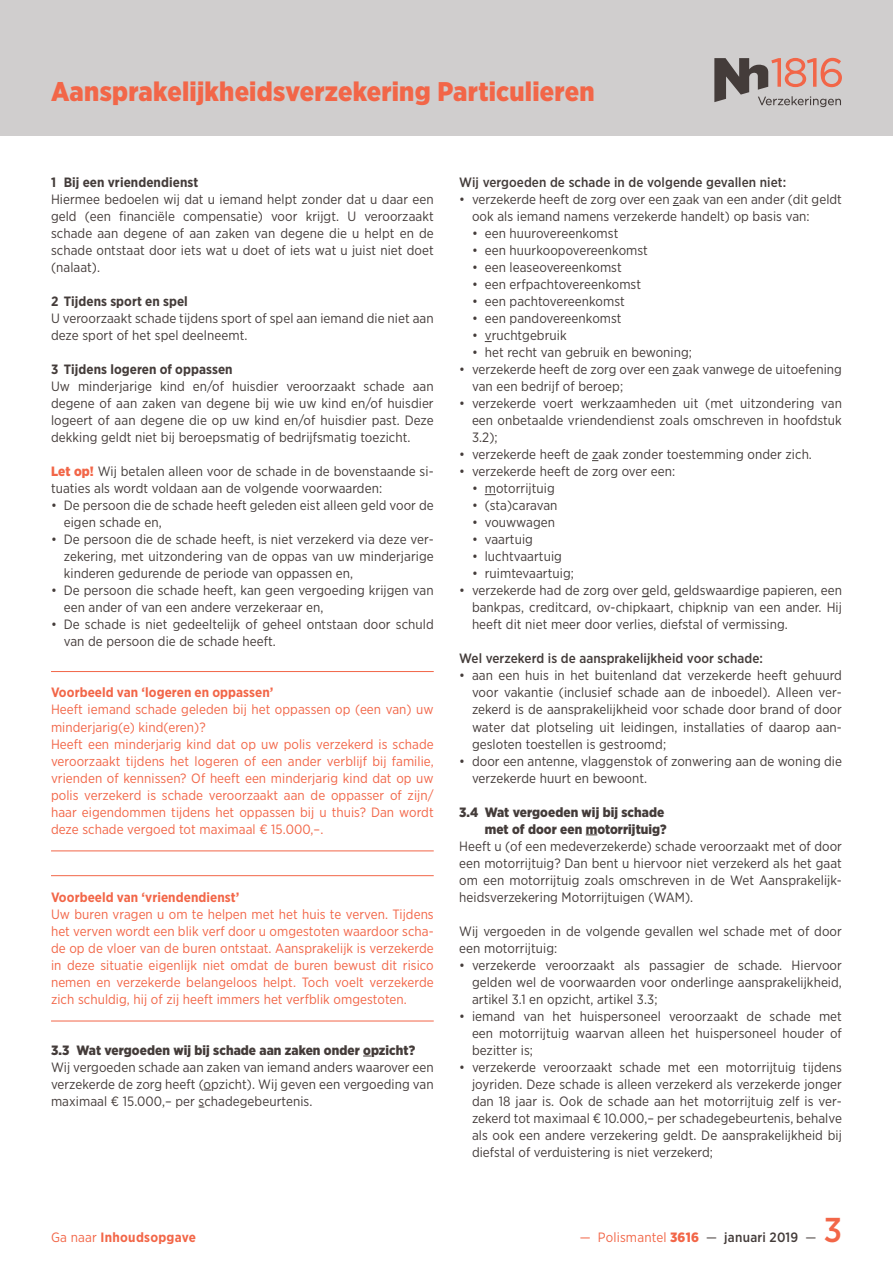
<style>
.page{position:relative;width:893px;height:1263px;background:#fff}
.page>*{position:absolute;margin:0;border:0;box-sizing:border-box;transform-origin:0 0}
.t1{font:500 34.5px "Gotham Narrow";color:#f26648}
.t2{font:900 27px "Gotham Narrow";letter-spacing:.01em;color:#f26648}
.t3{font:13.5px/17px "Gotham Narrow";letter-spacing:.005em;color:#443c3a;text-align:justify}
.t4{font:13.5px/17px "Gotham Narrow";letter-spacing:.005em;color:#f26648}
.t5{font:900 13.5px/17px "Gotham Narrow";letter-spacing:.005em;color:#443c3a;text-align:right}
.t6{font:500 13.5px "Gotham Narrow";letter-spacing:.005em;color:#443c3a}
.t7{font:700 13.5px "Gotham Narrow";letter-spacing:.005em;color:#f26648}
.t8{font:700 13.5px "Gotham Narrow";letter-spacing:.005em;color:#443c3a}
.s1{font-weight:900;color:#f26648}
.s2{font-weight:400}
.s3{font-weight:900}
.s4{color:#443c3a}
.s5{font-weight:500;color:#443c3a}
</style>
<div class="page">
<hr style="left:51px;top:671px;width:383px;height:1px;background:#f26648">
<hr style="left:51px;top:850px;width:383px;height:1px;background:#f26648">
<hr style="left:51px;top:875px;width:383px;height:1px;background:#f26648">
<hr style="left:51px;top:1021px;width:383px;height:1px;background:#f26648">
<div style="left:0;top:0;width:893px;height:136px;background:#d0cece"></div>
<svg style="left:714px;top:58px;width:128px;height:49px"></svg>
<h2 class="t2" style="left:51px;top:73px;width:545px">Aansprakelijkheidsverzekering Particulieren</h2>
<p class="t8" style="left:51px;top:174px;width:149px">1 Bij een vriendendienst</p>
<p class="t3" style="left:51px;top:191px;width:384px">Hiermee bedoelen wij dat u iemand helpt zonder dat u daar een geld (een financiële compensatie) voor krijgt. U veroorzaakt schade aan degene of aan zaken van degene die u helpt en de schade ontstaat door iets wat u doet of iets wat u juist niet doet (nalaat).</p>
<p class="t8" style="left:51px;top:293px;width:138px">2 Tijdens sport en spel</p>
<p class="t3" style="left:51px;top:310px;width:384px">U veroorzaakt schade tijdens sport of spel aan iemand die niet aan deze sport of het spel deelneemt.</p>
<p class="t8" style="left:51px;top:361px;width:183px">3 Tijdens logeren of oppassen</p>
<p class="t3" style="left:51px;top:378px;width:384px">Uw minderjarige kind en/of huisdier veroorzaakt schade aan degene of aan zaken van degene bij wie uw kind en/of huisdier logeert of aan degene die op uw kind en/of huisdier past. Deze dekking geldt niet bij beroepsmatig of bedrijfsmatig toezicht.</p>
<p class="t3" style="left:51px;top:463px;width:384px"><span class="s1">Let op!</span> Wij betalen alleen voor de schade in de bovenstaande si&shy;tuaties als wordt voldaan aan de volgende voorwaarden:</p>
<p class="t3" style="left:64px;top:497px;width:371px;text-indent:-13px">• De persoon die de schade heeft geleden eist alleen geld voor de eigen schade en,</p>
<p class="t3" style="left:64px;top:531px;width:371px;text-indent:-13px">• De persoon die de schade heeft, is niet verzekerd via deze ver&shy;zekering, met uitzondering van de oppas van uw minderjarige kinderen gedurende de periode van oppassen en,</p>
<p class="t3" style="left:64px;top:582px;width:371px;text-indent:-13px">• De persoon die schade heeft, kan geen vergoeding krijgen van een ander of van een andere verzekeraar en,</p>
<p class="t3" style="left:64px;top:616px;width:371px;text-indent:-13px">• De schade is niet gedeeltelijk of geheel ontstaan door schuld van de persoon die de schade heeft.</p>
<p class="t7" style="left:51px;top:684px;width:224px">Voorbeeld van ‘logeren en oppassen’</p>
<p class="t4" style="left:51px;top:701px;width:384px">Heeft iemand schade geleden bij het oppassen op (een van) uw minderjarig(e) kind(eren)?<br>Heeft een minderjarig kind dat op uw polis verzekerd is schade veroorzaakt tijdens het logeren of een ander verblijf bij familie, vrienden of kennissen? Of heeft een minderjarig kind dat op uw polis verzekerd is schade veroorzaakt aan de oppasser of zijn/ haar eigendommen tijdens het oppassen bij u thuis? Dan wordt deze schade vergoed tot maximaal € 15.000,–.</p>
<p class="t7" style="left:51px;top:888px;width:190px">Voorbeeld van ‘vriendendienst’</p>
<p class="t4" style="left:51px;top:905px;width:384px;text-align:justify">Uw buren vragen u om te helpen met het huis te verven. Tijdens het verven wordt een blik verf door u omgestoten waardoor scha&shy;de op de vloer van de buren ontstaat. Aansprakelijk is verzekerde in deze situatie eigenlijk niet omdat de buren bewust dit risico nemen en verzekerde belangeloos helpt. Toch voelt verzekerde zich schuldig, hij of zij heeft immers het verfblik omgestoten.</p>
<p class="t5" style="left:51px;top:1041px;width:366px">3.3 Wat vergoeden wij bij schade aan zaken onder opzicht?</p>
<p class="t3" style="left:51px;top:1058px;width:384px">Wij vergoeden schade aan zaken van iemand anders waarover een verzekerde de zorg heeft (opzicht). Wij geven een vergoeding van maximaal € 15.000,– per schadegebeurtenis.</p>
<p class="t7" style="left:51px;top:1228px;width:147px"><span class="s2">Ga naar</span> Inhoudsopgave</p>
<p class="t6" style="left:459px;top:174px;width:328px">Wij vergoeden de schade in de volgende gevallen niet:</p>
<p class="t3" style="left:472px;top:191px;width:371px;text-indent:-13px">• verzekerde heeft de zorg over een zaak van een ander (dit geldt ook als iemand namens verzekerde handelt) op basis van:</p>
<p class="t3" style="left:472px;top:225px;width:148px">• een huurovereenkomst</p>
<p class="t3" style="left:472px;top:242px;width:177px">• een huurkoopovereenkomst</p>
<p class="t3" style="left:472px;top:259px;width:151px">• een leaseovereenkomst</p>
<p class="t3" style="left:472px;top:276px;width:171px">• een erfpachtovereenkomst</p>
<p class="t3" style="left:472px;top:293px;width:154px">• een pachtovereenkomst</p>
<p class="t3" style="left:472px;top:310px;width:151px">• een pandovereenkomst</p>
<p class="t3" style="left:472px;top:327px;width:96px">• vruchtgebruik</p>
<p class="t3" style="left:472px;top:344px;width:222px">• het recht van gebruik en bewoning;</p>
<p class="t3" style="left:472px;top:361px;width:371px;text-indent:-13px">• verzekerde heeft de zorg over een zaak vanwege de uitoefening van een bedrijf of beroep;</p>
<p class="t3" style="left:472px;top:395px;width:371px;text-indent:-13px">• verzekerde voert werkzaamheden uit (met uitzondering van een onbetaalde vriendendienst zoals omschreven in hoofdstuk 3.2);</p>
<p class="t3" style="left:459px;top:446px;width:354px">• verzekerde heeft de zaak zonder toestemming onder zich.</p>
<p class="t3" style="left:459px;top:463px;width:217px">• verzekerde heeft de zorg over een:</p>
<p class="t3" style="left:472px;top:480px;width:84px">• motorrijtuig</p>
<p class="t3" style="left:472px;top:497px;width:87px">• (sta)caravan</p>
<p class="t3" style="left:472px;top:514px;width:85px">• vouwwagen</p>
<p class="t3" style="left:472px;top:531px;width:62px">• vaartuig</p>
<p class="t3" style="left:472px;top:548px;width:91px">• luchtvaartuig</p>
<p class="t3" style="left:472px;top:565px;width:103px">• ruimtevaartuig;</p>
<p class="t3" style="left:472px;top:582px;width:371px;text-indent:-13px">• verzekerde had de zorg over geld, geldswaardige papieren, een bankpas, creditcard, ov-chipkaart, chipknip van een ander. Hij heeft dit niet meer door verlies, diefstal of vermissing.</p>
<p class="t6" style="left:459px;top:650px;width:305px">Wel verzekerd is de aansprakelijkheid voor schade:</p>
<p class="t3" style="left:472px;top:667px;width:371px;text-indent:-13px">• aan een huis in het buitenland dat verzekerde heeft gehuurd voor vakantie (inclusief schade aan de inboedel). Alleen ver&shy;zekerd is de aansprakelijkheid voor schade door brand of door water dat plotseling uit leidingen, installaties of daarop aan&shy;gesloten toestellen is gestroomd;</p>
<p class="t3" style="left:472px;top:752px;width:371px;text-indent:-13px">• door een antenne, vlaggenstok of zonwering aan de woning die verzekerde huurt en bewoont.</p>
<p class="t5" style="left:459px;top:803px;width:209px">3.4 Wat vergoeden wij bij schade met of door een motorrijtuig?</p>
<p class="t3" style="left:459px;top:837px;width:384px">Heeft u (of een medeverzekerde) schade veroorzaakt met of door een motorrijtuig? Dan bent u hiervoor niet verzekerd als het gaat om een motorrijtuig zoals omschreven in de Wet Aansprakelijk&shy;heidsverzekering Motorrijtuigen (WAM).</p>
<p class="t3" style="left:459px;top:922px;width:384px">Wij vergoeden in de volgende gevallen wel schade met of door een motorrijtuig:</p>
<p class="t3" style="left:472px;top:956px;width:371px;text-indent:-13px">• verzekerde veroorzaakt als passagier de schade. Hiervoor gelden wel de voorwaarden voor onderlinge aansprakelijkheid, artikel 3.1 en opzicht, artikel 3.3;</p>
<p class="t3" style="left:472px;top:1007px;width:371px;text-indent:-13px">• iemand van het huispersoneel veroorzaakt de schade met een motorrijtuig waarvan alleen het huispersoneel houder of bezitter is;</p>
<p class="t3" style="left:472px;top:1058px;width:371px;text-indent:-13px">• verzekerde veroorzaakt schade met een motorrijtuig tijdens joyriden. Deze schade is alleen verzekerd als verzekerde jonger dan 18 jaar is. Ook de schade aan het motorrijtuig zelf is ver&shy;zekerd tot maximaal € 10.000,– per schadegebeurtenis, behalve als ook een andere verzekering geldt. De aansprakelijkheid bij diefstal of verduistering is niet verzekerd;</p>
<p class="t4" style="left:580px;top:1228px;width:238px">— Polismantel <span class="s3">3616</span> <span class="s4">—</span> <span class="s5">januari 2019</span> <span class="s4">—</span></p>
<h1 class="t1" style="left:824px;top:1208px;width:20px">3</h1>
</div>
